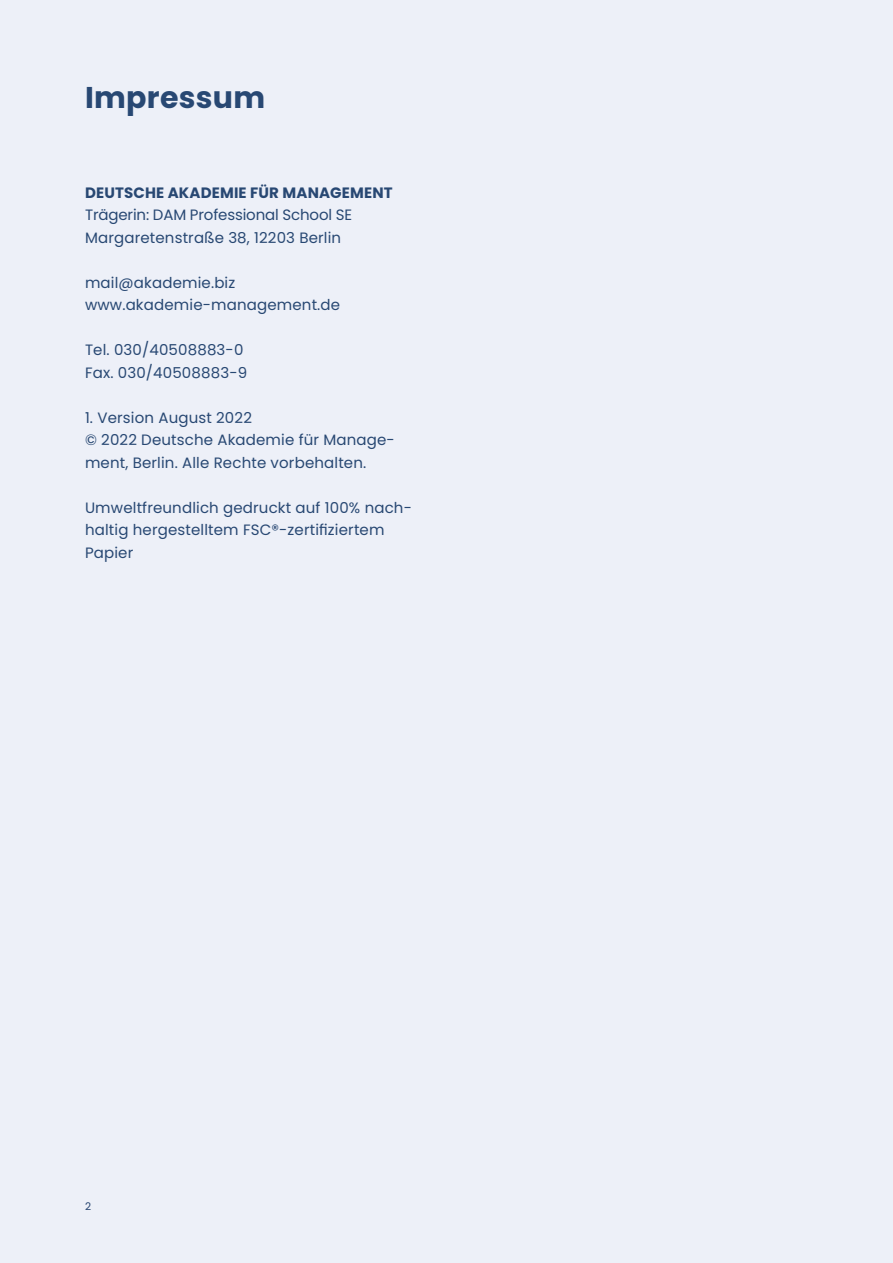
<style>
.page{position:relative;width:893px;height:1263px;background:#edf0f8}
.page>*{position:absolute;margin:0;border:0;box-sizing:border-box;transform-origin:0 0}
.t1{font:700 30px "Poppins";letter-spacing:.01em;color:#284873}
.t2{font:15px/22.5px "Poppins";letter-spacing:.01em;color:#284873}
.t3{font:15px/22.5px "Poppins";letter-spacing:-.01em;color:#284873}
.t4{font:700 15px "Poppins";letter-spacing:.01em;color:#284873}
.t5{font:10.5px "Poppins";color:#284873}
</style>
<div class="page">
<h1 class="t1" style="left:85px;top:80px;width:182px">Impressum</h1>
<p class="t4" style="left:85px;top:184px;width:309px">DEUTSCHE AKADEMIE FÜR MANAGEMENT</p>
<p class="t3" style="left:85px;top:204px;width:269px">Trägerin: DAM Professional School SE<br>Margaretenstraße 38, 12203 Berlin</p>
<p class="t2" style="left:85px;top:271px;width:257px">mail@akademie.biz www.akademie-management.de</p>
<p class="t2" style="left:85px;top:339px;width:164px">Tel. 030/40508883-0<br>Fax. 030/40508883-9</p>
<p class="t2" style="left:85px;top:406px;width:311px">1. Version August 2022<br>© 2022 Deutsche Akademie für Manage&shy;ment, Berlin. Alle Rechte vorbehalten.</p>
<p class="t2" style="left:85px;top:496px;width:328px">Umweltfreundlich gedruckt auf 100% nach&shy;haltig hergestelltem FSC®-zertifiziertem<br>Papier</p>
<p class="t5" style="left:85px;top:1200px;width:8px">2</p>
</div>
